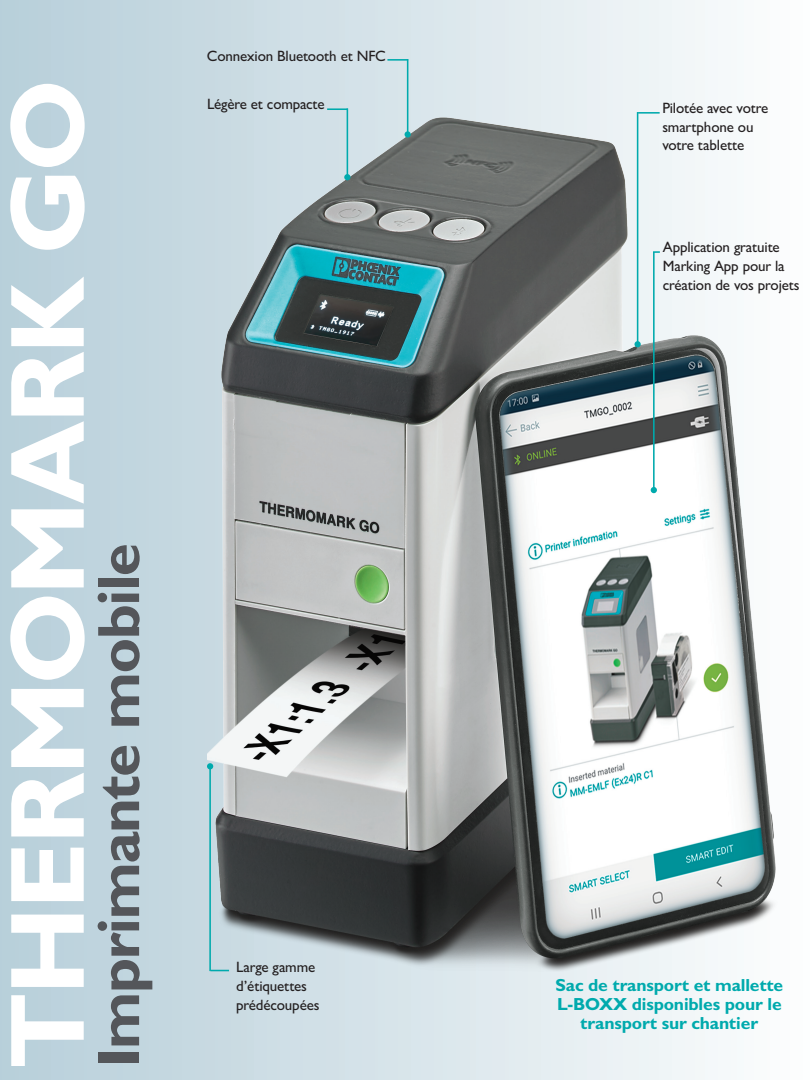
<style>
.page{position:relative;width:810px;height:1080px;background:#fff}
.page>*{position:absolute;margin:0;border:0;box-sizing:border-box;transform-origin:0 0}
.t1{font:700 106.25px "Px C Gill Alt One";letter-spacing:-.025em;color:#fff}
.t2{font:700 60px "Px C Gill Alt One";letter-spacing:-.025em;color:#54565a}
.t3{font:700 17.5px/18.8px "Px C Gill Alt One";letter-spacing:-.01em;color:#00aaad;text-align:center}
.t4{font:15px/18.8px "Px C Gill Alt One";letter-spacing:-.01em;color:#231f20}
</style>
<div class="page">
<div style="left:0;top:0;width:810px;height:1080px;background:linear-gradient(to right,#b6ced9,#fcfdfd)"></div>
<img style="left:207px;top:46px;width:577px;height:1034px">
<hr style="left:347px;top:108px;width:1px;height:69px;background:#00aaad">
<svg style="left:344px;top:174px;width:6px;height:6px"></svg>
<hr style="left:407px;top:59px;width:1px;height:75px;background:#00aaad">
<div style="left:405px;top:131px;width:6px;height:7px;background:#00aaad;border-radius:50%"></div>
<hr style="left:637px;top:112px;width:1px;height:232px;background:#00aaad">
<div style="left:634px;top:341px;width:7px;height:6px;background:#00aaad;border-radius:50%"></div>
<hr style="left:653px;top:252px;width:2px;height:238px;background:#00aaad">
<svg style="left:651px;top:487px;width:6px;height:6px"></svg>
<hr style="left:327px;top:108px;width:21px;height:2px;background:#00aaad">
<hr style="left:387px;top:59px;width:21px;height:2px;background:#00aaad">
<hr style="left:638px;top:112px;width:22px;height:2px;background:#00aaad">
<svg style="left:653px;top:251px;width:7px;height:2px"></svg>
<hr style="left:209px;top:766px;width:2px;height:205px;background:#00aaad">
<svg style="left:207px;top:763px;width:6px;height:6px"></svg>
<svg style="left:211px;top:970px;width:18px;height:1px"></svg>
<h1 class="t1" style="left:-18px;top:1069px;width:990px;rotate:-90deg">THERMOMARK GO</h1>
<h2 class="t2" style="left:82px;top:1067px;width:526px;rotate:-90deg">Imprimante mobile</h2>
<p class="t4" style="left:207px;top:46px;width:180px">Connexion Bluetooth et NFC</p>
<p class="t4" style="left:207px;top:95px;width:119px">Légère et compacte</p>
<p class="t4" style="left:236px;top:958px;width:85px">Large gamme d’étiquettes prédécoupées</p>
<p class="t4" style="left:662px;top:98px;width:108px">Pilotée avec votre smartphone ou votre tablette</p>
<p class="t4" style="left:663px;top:238px;width:138px">Application gratuite<br>Marking App pour la création de vos projets</p>
<p class="t3" style="left:556px;top:976px;width:229px">Sac de transport et mallette<br>L-BOXX disponibles pour le transport sur chantier</p>
</div>
